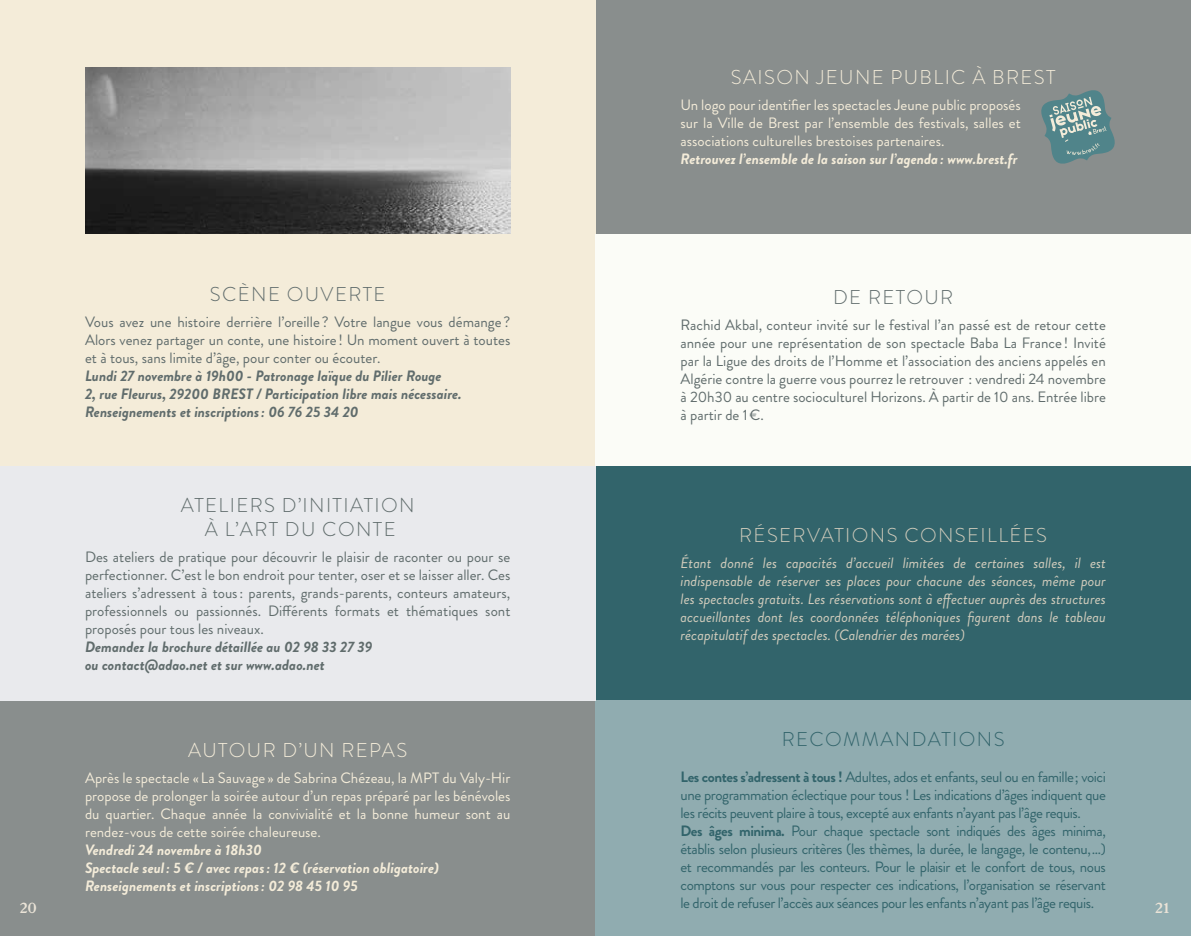
<style>
.page{position:relative;width:1191px;height:936px;background:#fff}
.page>*{position:absolute;margin:0;border:0;box-sizing:border-box;transform-origin:0 0}
.t1{font:300 20px/24px "Brandon Grotesque";letter-spacing:.07em;color:#606c6c;text-align:center}
.t2{font:300 20px "Brandon Grotesque";letter-spacing:.07em;color:#f4ecd9}
.t3{font:300 20px "Brandon Grotesque";letter-spacing:.07em;color:#d1ccbc}
.t4{font:300 20px "Brandon Grotesque";letter-spacing:.07em;color:#32646b}
.t5{font:15px/18px "Brandon Grotesque";color:#606c6c;text-align:justify}
.t6{font:15px/18px "Brandon Grotesque";letter-spacing:-.03em;color:#32646b}
.t7{font:15px/18px "Brandon Grotesque";color:#f4ecd9;text-align:justify}
.t8{font:italic 15px/18px "Brandon Grotesque";color:#d1ccbc;text-align:justify}
.t9{font:italic 700 15px/18px "Brandon Grotesque";color:#606c6c}
.t10{font:italic 700 15px/18px "Brandon Grotesque";color:#f4ecd9}
.t11{font:600 14px "Larish Neue";color:#eae3d7}
.s1{font-weight:700}
</style>
<div class="page">
<div style="left:0;top:0;width:1191px;height:935px;background:#898e8d"></div>
<div style="left:0;top:0;width:595px;height:468px;background:#f4ecd9"></div>
<div style="left:595px;top:234px;width:596px;height:234px;background:#fbfcf7"></div>
<div style="left:595px;top:467px;width:596px;height:233px;background:#32646b"></div>
<div style="left:595px;top:700px;width:596px;height:235px;background:#90acb0"></div>
<div style="left:0;top:467px;width:595px;height:233px;background:#e9eaed"></div>
<svg style="left:1041px;top:90px;width:74px;height:74px"></svg>
<img style="left:85px;top:68px;width:425px;height:166px">
<h1 class="t1" style="left:210px;top:282px;width:177px">SCÈNE OUVERTE</h1>
<p class="t5" style="left:85px;top:313px;width:427px">Vous avez une histoire derrière l’oreille ? Votre langue vous démange ?<br>Alors venez partager un conte, une histoire ! Un moment ouvert à toutes et à tous, sans limite d’âge, pour conter ou écouter.</p>
<p class="t9" style="left:85px;top:367px;width:378px">Lundi 27 novembre à 19h00 - Patronage laïque du Pilier Rouge<br>2, rue Fleurus, 29200 BREST / Participation libre mais nécessaire.<br>Renseignements et inscriptions: 06 76 25 34 20</p>
<h1 class="t1" style="left:181px;top:493px;width:235px">ATELIERS D’INITIATION<br>À L’ART DU CONTE</h1>
<p class="t5" style="left:85px;top:548px;width:427px">Des ateliers de pratique pour découvrir le plaisir de raconter ou pour se perfectionner. C’est le bon endroit pour tenter, oser et se laisser aller. Ces ateliers s’adressent à tous: parents, grands-parents, conteurs amateurs, professionnels ou passionnés. Différents formats et thématiques sont proposés pour tous les niveaux.</p>
<p class="t9" style="left:85px;top:637px;width:289px">Demandez la brochure détaillée au 02 98 33 27 39 ou contact@adao.net et sur www.adao.net</p>
<h1 class="t2" style="left:731px;top:63px;width:326px">SAISON JEUNE PUBLIC À BREST</h1>
<p class="t7" style="left:680px;top:96px;width:342px">Un logo pour identifier les spectacles Jeune public proposés sur la Ville de Brest par l’ensemble des festivals, salles et associations culturelles brestoises partenaires.</p>
<p class="t10" style="left:680px;top:150px;width:339px">Retrouvez l’ensemble de la saison sur l’agenda : www.brest.fr</p>
<h1 class="t1" style="left:833px;top:285px;width:122px">DE RETOUR</h1>
<p class="t5" style="left:680px;top:315px;width:427px">Rachid Akbal, conteur invité sur le festival l’an passé est de retour cette année pour une représentation de son spectacle Baba La France ! Invité par la Ligue des droits de l’Homme et l’association des anciens appelés en Algérie contre la guerre vous pourrez le retrouver : vendredi 24 novembre à 20h30 au centre socioculturel Horizons. À partir de 10 ans. Entrée libre à partir de 1€.</p>
<h1 class="t3" style="left:739px;top:522px;width:309px">RÉSERVATIONS CONSEILLÉES</h1>
<p class="t8" style="left:680px;top:554px;width:427px">Étant donné les capacités d’accueil limitées de certaines salles, il est indispensable de réserver ses places pour chacune des séances, même pour les spectacles gratuits. Les réservations sont à effectuer auprès des structures accueillantes dont les coordonnées téléphoniques figurent dans le tableau récapitulatif des spectacles. (Calendrier des marées)</p>
<h1 class="t4" style="left:781px;top:725px;width:224px">RECOMMANDATIONS</h1>
<p class="t6" style="left:680px;top:767px;width:427px"><span class="s1">Les contes s’adressent à tous !</span> Adultes, ados et enfants, seul ou en famille; voici une programmation éclectique pour tous ! Les indications d’âges indiquent que les récits peuvent plaire à tous, excepté aux enfants n’ayant pas l’âge requis.<br><span class="s1">Des âges minima.</span> Pour chaque spectacle sont indiqués des âges minima, établis selon plusieurs critères (les thèmes, la durée, le langage, le contenu,…) et recommandés par les conteurs. Pour le plaisir et le confort de tous, nous comptons sur vous pour respecter ces indications, l’organisation se réservant le droit de refuser l’accès aux séances pour les enfants n’ayant pas l’âge requis.</p>
<h1 class="t2" style="left:188px;top:736px;width:220px">AUTOUR D’UN REPAS</h1>
<p class="t7" style="left:85px;top:769px;width:427px">Après le spectacle « La Sauvage » de Sabrina Chézeau, la MPT du Valy-Hir propose de prolonger la soirée autour d’un repas préparé par les bénévoles du quartier. Chaque année la convivialité et la bonne humeur sont au rendez-vous de cette soirée chaleureuse.</p>
<p class="t10" style="left:85px;top:841px;width:355px">Vendredi 24 novembre à 18h30<br>Spectacle seul: 5 € / avec repas: 12 € (réservation obligatoire)<br>Renseignements et inscriptions: 02 98 45 10 95</p>
<p class="t11" style="left:20px;top:897px;width:18px">20</p>
<p class="t11" style="left:1155px;top:897px;width:16px">21</p>
</div>
